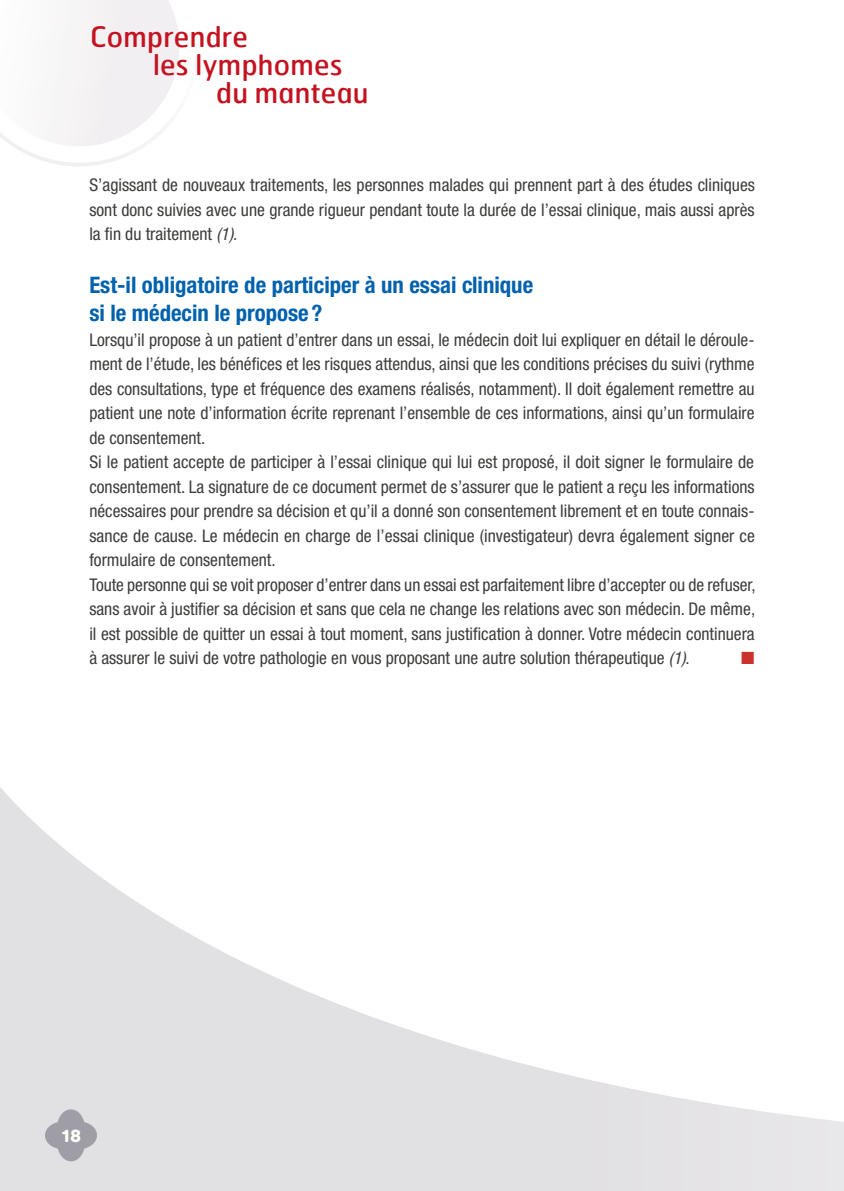
<style>
.page{position:relative;width:844px;height:1191px;background:#fff}
.page>*{position:absolute;margin:0;border:0;box-sizing:border-box;transform-origin:0 0}
.t1{font:27.82px "Hermes";letter-spacing:.01em;color:#c41220}
.t2{font:700 condensed 22.75px/28px "Helvetica Neue LT Std";color:#0061ad}
.t3{font:condensed 17.5px/24.5px "Helvetica Neue LT Std";color:#3c3c3a;text-align:justify}
.t4{font:700 17.5px "AG Book Rounded";color:#fff}
.t5{font:17.5px "Zapf Dingbats Std";color:#c9322d}
.s1{font-style:italic}
</style>
<div class="page">
<svg style="left:0;top:0;width:179px;height:166px"></svg>
<svg style="left:0;top:787px;width:843px;height:404px"></svg>
<svg style="left:41px;top:1105px;width:60px;height:60px;background:#c2c0c5"></svg>
<h1 class="t1" style="left:90px;top:19px;width:159px">Comprendre</h1>
<h1 class="t1" style="left:153px;top:47px;width:191px">les lymphomes</h1>
<h1 class="t1" style="left:216px;top:75px;width:154px">du manteau</h1>
<p class="t3" style="left:89px;top:173px;width:667px">S’agissant de nouveaux traitements, les personnes malades qui prennent part à des études cliniques sont donc suivies avec une grande rigueur pendant toute la durée de l’essai clinique, mais aussi après la fin du traitement <span class="s1">(1)</span>.</p>
<h2 class="t2" style="left:89px;top:270px;width:445px">Est-il obligatoire de participer à un essai clinique si le médecin le propose ?</h2>
<p class="t3" style="left:89px;top:327px;width:667px;text-align:left">Lorsqu’il propose à un patient d’entrer dans un essai, le médecin doit lui expliquer en détail le déroule&shy;ment de l’étude, les bénéfices et les risques attendus, ainsi que les conditions précises du suivi (rythme des consultations, type et fréquence des examens réalisés, notamment). Il doit également remettre au patient une note d’information écrite reprenant l’ensemble de ces informations, ainsi qu’un formulaire de consentement.<br>Si le patient accepte de participer à l’essai clinique qui lui est proposé, il doit signer le formulaire de consentement. La signature de ce document permet de s’assurer que le patient a reçu les informations nécessaires pour prendre sa décision et qu’il a donné son consentement librement et en toute connais&shy;sance de cause. Le médecin en charge de l’essai clinique (investigateur) devra également signer ce formulaire de consentement.<br>Toute personne qui se voit proposer d’entrer dans un essai est parfaitement libre d’accepter ou de refuser, sans avoir à justifier sa décision et sans que cela ne change les relations avec son médecin. De même, il est possible de quitter un essai à tout moment, sans justification à donner. Votre médecin continuera à assurer le suivi de votre pathologie en vous proposant une autre solution thérapeutique <span class="s1">(1)</span>.</p>
<p class="t5" style="left:741px;top:650px;width:15px">■</p>
<p class="t4" style="left:61px;top:1125px;width:22px">18</p>
</div>
